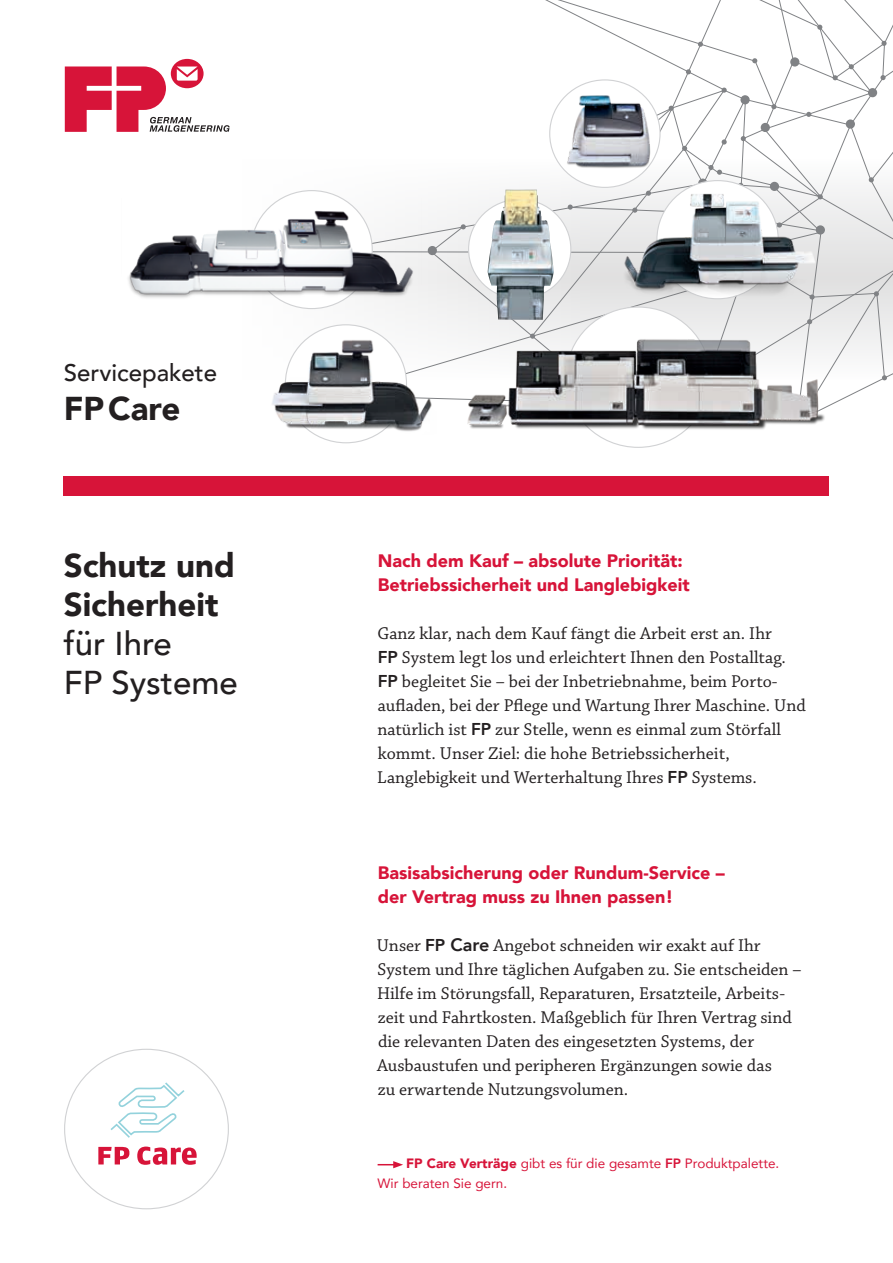
<style>
.page{position:relative;width:893px;height:1263px;background:#fff}
.page>*{position:absolute;margin:0;border:0;box-sizing:border-box;transform-origin:0 0}
.t1{font:900 33px/39px "Avenir";color:#231f20}
.t2{font:500 33px/39px "Avenir";color:#231f20}
.t3{font:500 24px "Avenir";color:#231f20}
.t4{font:18px/24px "Chaparral Pro";color:#231f20}
.t5{font:900 18px/24px "Avenir";color:#d71439}
.t6{font:13.5px/19.5px "Avenir";color:#d71439}
.s1{font-family:"Avenir";font-weight:800;font-size:17.1px}
.s2{font-family:"Avenir";font-weight:800}
.s3{font-weight:900}
.s4{font-weight:800}
</style>
<div class="page">
<div style="left:321px;top:189px;width:199px;height:36px;background:#f6f7f7"></div>
<svg style="left:520px;top:0;width:373px;height:406px"></svg>
<svg style="left:372px;top:225px;width:369px;height:175px"></svg>
<svg style="left:461px;top:224px;width:5px;height:5px"></svg>
<div style="left:64px;top:476px;width:765px;height:19px;background:#d71439"></div>
<svg style="left:378px;top:1161px;width:25px;height:7px"></svg>
<div style="left:550px;top:80px;width:110px;height:107px;background:#fff;border-radius:50%"></div>
<div style="left:566px;top:307px;width:144px;height:140px;background:#fff;border-radius:50%"></div>
<div style="left:469px;top:199px;width:102px;height:100px;background:#fff;border-radius:50%"></div>
<div style="left:251px;top:191px;width:121px;height:118px;background:#fff;border-radius:50%"></div>
<div style="left:285px;top:325px;width:121px;height:118px;background:#fff;border-radius:50%"></div>
<svg style="left:110px;top:1082px;width:75px;height:56px"></svg>
<svg style="left:98px;top:1146px;width:99px;height:19px"></svg>
<img style="left:272px;top:335px;width:165px;height:108px">
<svg style="left:65px;top:59px;width:165px;height:73px"></svg>
<img style="left:561px;top:94px;width:90px;height:77px">
<img style="left:488px;top:190px;width:66px;height:130px">
<img style="left:128px;top:198px;width:294px;height:108px">
<img style="left:455px;top:333px;width:374px;height:101px">
<img style="left:620px;top:187px;width:209px;height:115px">
<h2 class="t3" style="left:64px;top:352px;width:155px">Servicepakete</h2>
<h1 class="t1" style="left:64px;top:388px;width:118px">FPCare</h1>
<h1 class="t1" style="left:64px;top:545px;width:173px">Schutz und<br>Sicherheit</h1>
<h1 class="t2" style="left:64px;top:622px;width:176px">für Ihre<br>FP Systeme</h1>
<p class="t5" style="left:378px;top:548px;width:314px">Nach dem Kauf – absolute Priorität:<br>Betriebssicherheit und Langlebigkeit</p>
<p class="t4" style="left:377px;top:622px;width:430px">Ganz klar, nach dem Kauf fängt die Arbeit erst an. Ihr<br><span class="s1">FP</span> System legt los und erleichtert Ihnen den Postalltag.<br><span class="s1">FP</span> begleitet Sie – bei der Inbetriebnahme, beim Porto&shy;aufladen, bei der Pflege und Wartung Ihrer Maschine. Und natürlich ist <span class="s1">FP</span> zur Stelle, wenn es einmal zum Störfall kommt. Unser Ziel: die hohe Betriebssicherheit, Langlebigkeit und Werterhaltung Ihres <span class="s1">FP</span> Systems.</p>
<p class="t5" style="left:378px;top:860px;width:349px">Basisabsicherung oder Rundum-Service – der Vertrag muss zu Ihnen passen!</p>
<p class="t4" style="left:377px;top:934px;width:426px">Unser <span class="s1">FP</span> <span class="s2">Care</span> Angebot schneiden wir exakt auf Ihr System und Ihre täglichen Aufgaben zu. Sie entscheiden – Hilfe im Störungsfall, Reparaturen, Ersatzteile, Arbeits--- zeit und Fahrtkosten. Maßgeblich für Ihren Vertrag sind die relevanten Daten des eingesetzten Systems, der Ausbaustufen und peripheren Ergänzungen sowie das<br>zu erwartende Nutzungsvolumen.</p>
<p class="t6" style="left:378px;top:1153px;width:403px;text-indent:29px"><span class="s3">FP Care Verträge</span> gibt es für die gesamte <span class="s4">FP</span> Produktpalette.<br>Wir beraten Sie gern.</p>
</div>
